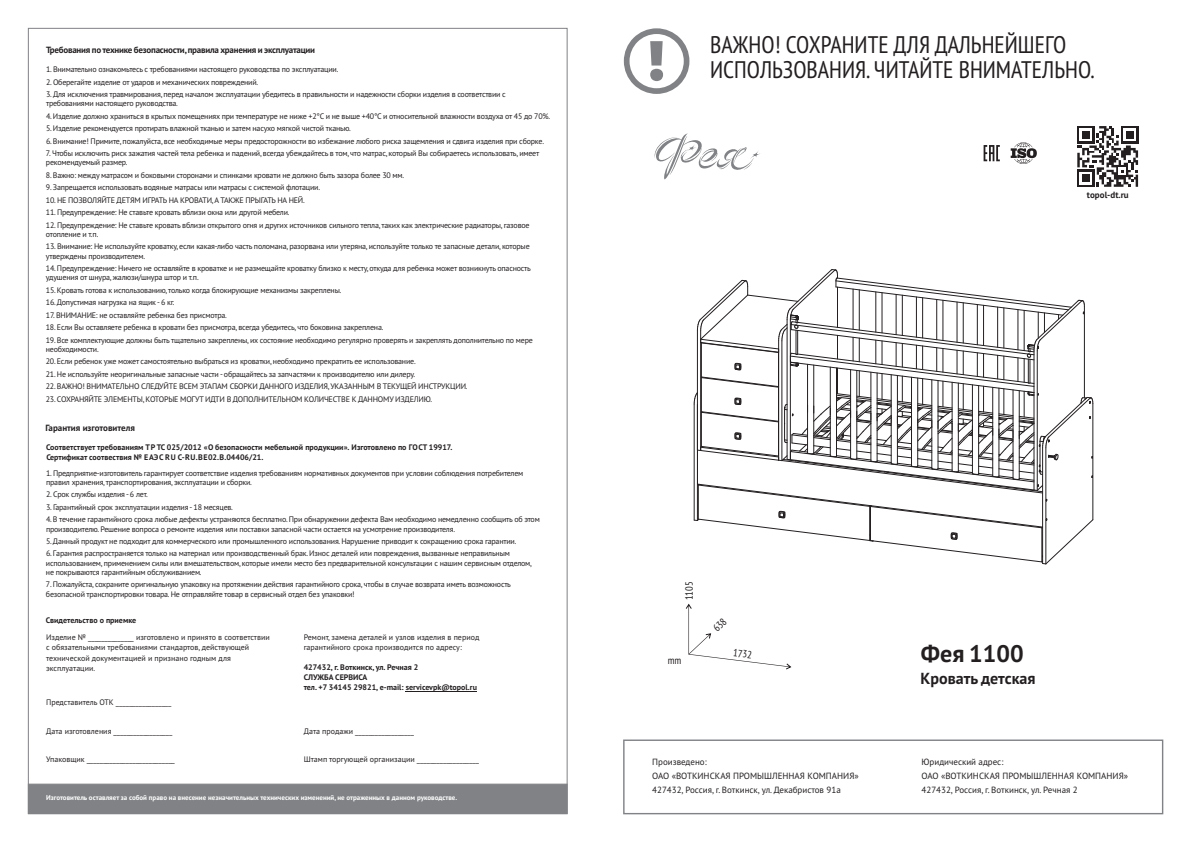
<style>
.page{position:relative;width:1191px;height:842px;background:#fff}
.page>*{position:absolute;margin:0;border:0;box-sizing:border-box;transform-origin:0 0}
.t1{font:condensed 24px/24.8px "PT Sans";color:#231f20}
.t2{font:700 24px "PT Sans";color:#231f20}
.t3{font:700 16px "PT Sans";color:#231f20}
.t4{font:condensed 10.5px "PT Sans";color:#231f20}
.t5{font:9px/14px "PT Sans";color:#231f20}
.t6{font:700 9px "PT Sans";letter-spacing:-.025em;color:#231f20}
.t7{font:700 9px "PT Sans";color:#231f20}
.t8{font:8px/9.3px "PT Sans";letter-spacing:-.025em;color:#231f20}
.t9{font:8px/10.4px "PT Sans";color:#231f20}
.t10{font:700 8px/10.4px "PT Sans";color:#231f20}
.t11{font:700 7px "PT Sans";color:#fff}
</style>
<div class="page">
<svg style="left:654px;top:133px;width:106px;height:47px"></svg>
<svg style="left:1077px;top:126px;width:61px;height:61px"></svg>
<div style="left:623px;top:739px;width:540px;height:75px;border:1px solid #808285"></div>
<svg style="left:1010px;top:142px;width:26px;height:22px"></svg>
<svg style="left:983px;top:145px;width:16px;height:16px"></svg>
<div style="left:30px;top:783px;width:535px;height:29px;background:#808285"></div>
<hr style="left:406px;top:691px;width:71px;height:1px;background:#231f20">
<svg style="left:624px;top:28px;width:65px;height:66px"></svg>
<svg style="left:693px;top:269px;width:400px;height:296px"></svg>
<hr style="left:1019px;top:431px;width:1px;height:48px;background:#231f20">
<svg style="left:685px;top:604px;width:106px;height:65px"></svg>
<p class="t6" style="left:46px;top:46px;width:271px">Требования по технике безопасности,правила хранения и эксплуатации</p>
<p class="t8" style="left:46px;top:65px;width:294px">1. Внимательно ознакомьтесь с требованиями настоящего руководства по эксплуатации.</p>
<p class="t8" style="left:46px;top:78px;width:214px">2. Оберегайте изделие от ударов и механических повреждений.</p>
<p class="t8" style="left:46px;top:90px;width:461px">3. Для исключения травмирования, перед началом эксплуатации убедитесь в правильности и надежности сборки изделия в соответствии с требованиями настоящего руководства.</p>
<p class="t8" style="left:46px;top:112px;width:505px">4. Изделие должно храниться в крытых помещениях при температуре не ниже +2°С и не выше +40°С и относительной влажности воздуха от 45 до 70%.</p>
<p class="t8" style="left:46px;top:124px;width:306px">5. Изделие рекомендуется протирать влажной тканью и затем насухо мягкой чистой тканью.</p>
<p class="t8" style="left:46px;top:137px;width:499px">6. Внимание! Примите, пожалуйста, все необходимые меры предосторожности во избежание любого риска защемления и сдвига изделия при сборке.</p>
<p class="t8" style="left:46px;top:149px;width:495px">7. Чтобы исключить риск зажатия частей тела ребенка и падений, всегда убеждайтесь в том, что матрас, который Вы собираетесь использовать, имеет рекомендуемый размер.</p>
<p class="t8" style="left:46px;top:171px;width:360px">8. Важно: между матрасом и боковыми сторонами и спинками кровати не должно быть зазора более 30 мм.</p>
<p class="t8" style="left:46px;top:183px;width:276px">9. Запрещается использовать водяные матрасы или матрасы с системой флотации.</p>
<p class="t8" style="left:46px;top:196px;width:260px">10. НЕ ПОЗВОЛЯЙТЕ ДЕТЯМ ИГРАТЬ НА КРОВАТИ,А ТАКЖЕ ПРЫГАТЬ НА НЕЙ.</p>
<p class="t8" style="left:46px;top:208px;width:245px">11. Предупреждение: Не ставьте кровать вблизи окна или другой мебели.</p>
<p class="t8" style="left:46px;top:221px;width:485px">12. Предупреждение: Не ставьте кровать вблизи открытого огня и других источников сильного тепла,таких как электрические радиаторы, газовое отопление и т.п.</p>
<p class="t8" style="left:46px;top:242px;width:485px">13. Внимание: Не используйте кроватку, если какая-либо часть поломана, разорвана или утеряна, используйте только те запасные детали, которые утверждены производителем.</p>
<p class="t8" style="left:46px;top:264px;width:486px">14. Предупреждение: Ничего не оставляйте в кроватке и не размещайте кроватку близко к месту, откуда для ребенка может возникнуть опасность удушения от шнура, жалюзи/шнура штор и т.п.</p>
<p class="t8" style="left:46px;top:286px;width:297px">15. Кровать готова к использованию,только когда блокирующие механизмы закреплены.</p>
<p class="t8" style="left:46px;top:298px;width:130px">16. Допустимая нагрузка на ящик - 6 кг.</p>
<p class="t8" style="left:46px;top:311px;width:183px">17. ВНИМАНИЕ: не оставляйте ребенка без присмотра.</p>
<p class="t8" style="left:46px;top:323px;width:339px">18. Если Вы оставляете ребенка в кровати без присмотра, всегда убедитесь, что боковина закреплена.</p>
<p class="t8" style="left:46px;top:336px;width:488px">19. Все комплектующие должны быть тщательно закреплены, их состояние необходимо регулярно проверять и закреплять дополнительно по мере необходимости.</p>
<p class="t8" style="left:46px;top:357px;width:371px">20. Если ребенок уже может самостоятельно выбраться из кроватки, необходимо прекратить ее использование.</p>
<p class="t8" style="left:46px;top:370px;width:371px">21. Не используйте неоригинальные запасные части - обращайтесь за запчастями к производителю или дилеру.</p>
<p class="t8" style="left:46px;top:382px;width:423px">22. ВАЖНО! ВНИМАТЕЛЬНО СЛЕДУЙТЕ ВСЕМ ЭТАПАМ СБОРКИ ДАННОГО ИЗДЕЛИЯ,УКАЗАННЫМ В ТЕКУЩЕЙ ИНСТРУКЦИИ.</p>
<p class="t8" style="left:46px;top:395px;width:388px">23. СОХРАНЯЙТЕ ЭЛЕМЕНТЫ, КОТОРЫЕ МОГУТ ИДТИ В ДОПОЛНИТЕЛЬНОМ КОЛИЧЕСТВЕ К ДАННОМУ ИЗДЕЛИЮ.</p>
<p class="t7" style="left:46px;top:425px;width:91px">Гарантия изготовителя</p>
<p class="t8" style="left:46px;top:469px;width:479px">1. Предприятие-изготовитель гарантирует соответствие изделия требованиям нормативных документов при условии соблюдения потребителем правил хранения,транспортирования, эксплуатации и сборки.</p>
<p class="t8" style="left:46px;top:490px;width:103px">2. Срок службы изделия - 6 лет.</p>
<p class="t8" style="left:46px;top:503px;width:188px">3. Гарантийный срок эксплуатации изделия - 18 месяцев.</p>
<p class="t8" style="left:46px;top:515px;width:495px">4. В течение гарантийного срока любые дефекты устраняются бесплатно. При обнаружении дефекта Вам необходимо немедленно сообщить об этом производителю. Решение вопроса о ремонте изделия или поставки запасной части остается на усмотрение производителя.</p>
<p class="t8" style="left:46px;top:537px;width:472px">5. Данный продукт не подходит для коммерческого или промышленного использования. Нарушение приводит к сокращению срока гарантии.</p>
<p class="t8" style="left:46px;top:549px;width:487px">6. Гарантия распространяется только на материал или производственный брак. Износ деталей или повреждения, вызванные неправильным использованием, применением силы или вмешательством, которые имели место без предварительной консультации с нашим сервисным отделом, не покрываются гарантийным обслуживанием.</p>
<p class="t8" style="left:46px;top:581px;width:466px">7. Пожалуйста, сохраните оригинальную упаковку на протяжении действия гарантийного срока, чтобы в случае возврата иметь возможность безопасной транспортировки товара. Не отправляйте товар в сервисный отдел без упаковки!</p>
<p class="t10" style="left:46px;top:442px;width:408px">Соответствует требованиям ТР ТС 025/2012 «О безопасности мебельной продукции». Изготовлено по ГОСТ 19917.<br>Сертификат соотвествия № ЕАЭС RU C-RU.ВЕ02.В.04406/21.</p>
<p class="t10" style="left:46px;top:615px;width:92px">Свидетельство о приемке</p>
<p class="t9" style="left:46px;top:632px;width:225px">Изделие № ______________ изготовлено и принято в соответствии с обязательными требованиями стандартов, действующей технической документацией и признано годным для эксплуатации.</p>
<p class="t9" style="left:46px;top:698px;width:127px">Представитель ОТК _________________</p>
<p class="t9" style="left:46px;top:726px;width:128px">Дата изготовления __________________</p>
<p class="t9" style="left:46px;top:755px;width:130px">Упаковщик ___________________________</p>
<p class="t9" style="left:304px;top:632px;width:177px">Ремонт, замена деталей и узлов изделия в период гарантийного срока производится по адресу:</p>
<p class="t10" style="left:304px;top:662px;width:175px">427432, г. Воткинск, ул. Речная 2<br>СЛУЖБА СЕРВИСА<br>тел. +7 34145 29821, e-mail: servicevpk@topol.ru</p>
<p class="t9" style="left:304px;top:726px;width:112px">Дата продажи __________________</p>
<p class="t9" style="left:304px;top:755px;width:177px">Штамп торгующей организации ___________________</p>
<p class="t11" style="left:46px;top:795px;width:413px">Изготовитель оставляет за собой право на внесение незначительных технических изменений, не отраженных в данном руководстве.</p>
<h1 class="t1" style="left:710px;top:34px;width:386px">ВАЖНО! СОХРАНИТЕ ДЛЯ ДАЛЬНЕЙШЕГО<br>ИСПОЛЬЗОВАНИЯ. ЧИТАЙТЕ ВНИМАТЕЛЬНО.</h1>
<p class="t7" style="left:1087px;top:191px;width:43px">topol-dt.ru</p>
<h3 class="t4" style="left:685px;top:600px;width:20px;rotate:-90deg">1105</h3>
<h3 class="t4" style="left:668px;top:656px;width:15px">mm</h3>
<h3 class="t4" style="left:733px;top:648px;width:20px;rotate:7deg">1732</h3>
<p class="t5" style="left:652px;top:756px;width:208px">Произведено:<br>ОАО «ВОТКИНСКАЯ ПРОМЫШЛЕННАЯ КОМПАНИЯ»<br>427432, Россия, г. Воткинск, ул. Декабристов 91а</p>
<h1 class="t2" style="left:921px;top:644px;width:104px">Фея 1100</h1>
<h2 class="t3" style="left:920px;top:672px;width:116px">Кровать детская</h2>
<p class="t5" style="left:921px;top:756px;width:208px">Юридический адрес:<br>ОАО «ВОТКИНСКАЯ ПРОМЫШЛЕННАЯ КОМПАНИЯ»<br>427432, Россия, г. Воткинск, ул. Речная 2</p>
</div>
